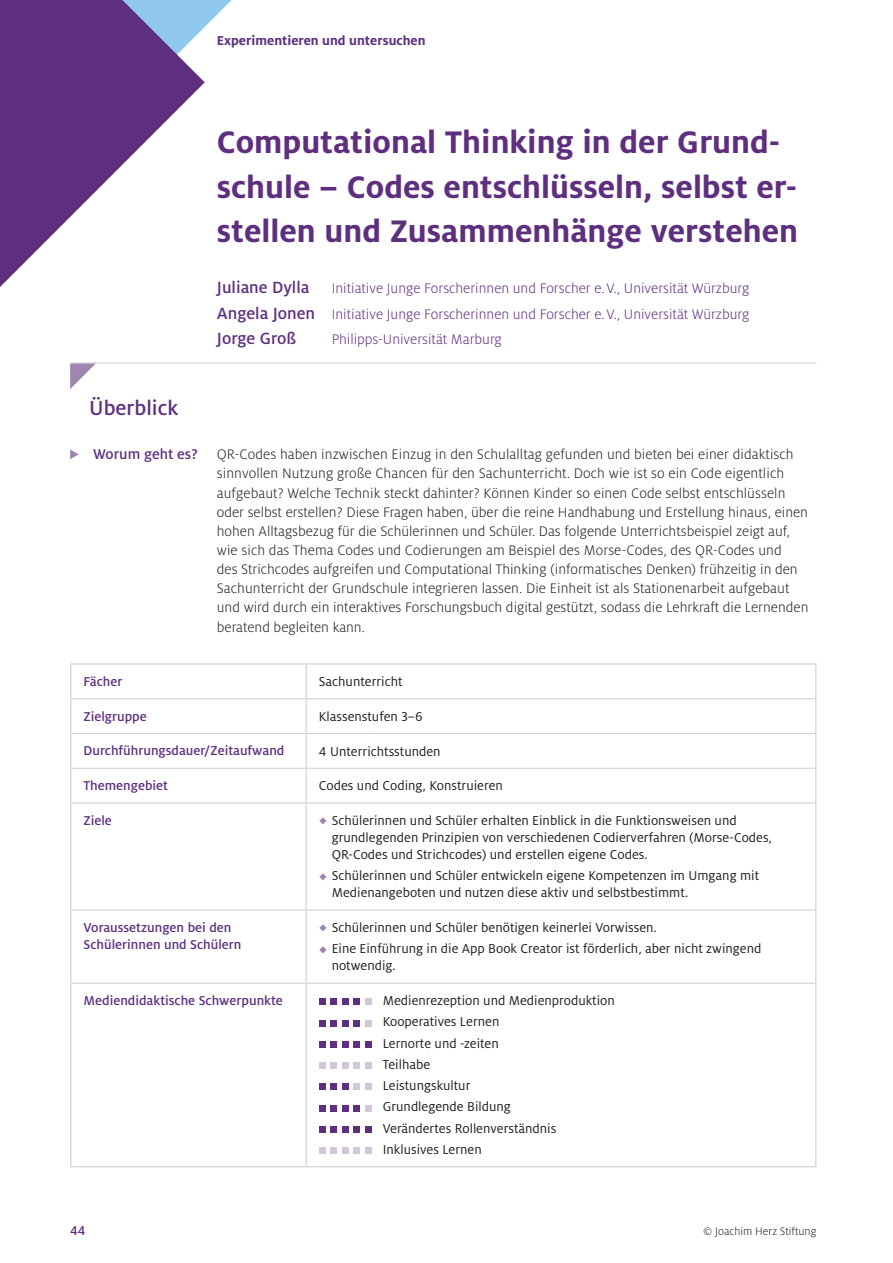
<style>
.page{position:relative;width:893px;height:1263px;background:#fff}
.page>*{position:absolute;margin:0;border:0;box-sizing:border-box;transform-origin:0 0}
.t1{font:700 34.5px/44.7px "Milo OT";color:#5e2f7e}
.t2{font:500 22.5px "Milo OT";color:#5e2f7e}
.t3{font:500 18px "Milo OT";color:#5e2f7e}
.t4{font:500 15.75px "Milo OT";color:#5e2f7e}
.t5{font:300 15.3px/19.2px "Milo OT";letter-spacing:.005em;color:#231f20}
.t6{font:300 15.3px/25.5px "Milo OT";color:#5e2f7e}
.t7{font:14.25px/21.3px "Milo OT";color:#231f20}
.t8{font:500 14.25px/17px "Milo OT";color:#5e2f7e}
.t9{font:700 14.25px "Milo OT";color:#5e2f7e}
.t10{font:300 12px "Milo OT";color:#231f20}
.s1{font-weight:500;font-size:18px}
</style>
<div class="page">
<svg style="left:205px;top:0;width:27px;height:27px"></svg>
<svg style="left:0;top:0;width:205px;height:287px;fill:#5e2f7e"></svg>
<svg style="left:70px;top:449px;width:9px;height:10px"></svg>
<hr style="left:70px;top:362px;width:746px;height:2px;background:#d1d3d4">
<svg style="left:70px;top:364px;width:25px;height:25px"></svg>
<svg style="left:71px;top:665px;width:744px;height:501px"></svg>
<hr style="left:70px;top:663px;width:236px;height:2px;background:#d1d3d4">
<hr style="left:306px;top:663px;width:64px;height:2px;background:#d1d3d4">
<hr style="left:370px;top:663px;width:446px;height:2px;background:#d1d3d4">
<hr style="left:70px;top:698px;width:236px;height:1px;background:#d1d3d4">
<hr style="left:306px;top:698px;width:64px;height:1px;background:#d1d3d4">
<hr style="left:370px;top:698px;width:446px;height:1px;background:#d1d3d4">
<hr style="left:70px;top:733px;width:236px;height:1px;background:#d1d3d4">
<hr style="left:306px;top:733px;width:64px;height:1px;background:#d1d3d4">
<hr style="left:370px;top:733px;width:446px;height:1px;background:#d1d3d4">
<hr style="left:70px;top:768px;width:236px;height:1px;background:#d1d3d4">
<hr style="left:306px;top:768px;width:64px;height:1px;background:#d1d3d4">
<hr style="left:370px;top:768px;width:446px;height:1px;background:#d1d3d4">
<hr style="left:70px;top:802px;width:236px;height:2px;background:#d1d3d4">
<hr style="left:306px;top:802px;width:64px;height:2px;background:#d1d3d4">
<hr style="left:370px;top:802px;width:446px;height:2px;background:#d1d3d4">
<hr style="left:70px;top:909px;width:236px;height:2px;background:#d1d3d4">
<hr style="left:306px;top:909px;width:64px;height:2px;background:#d1d3d4">
<hr style="left:370px;top:909px;width:446px;height:2px;background:#d1d3d4">
<hr style="left:815px;top:665px;width:1px;height:33px;background:#d1d3d4">
<hr style="left:815px;top:699px;width:1px;height:34px;background:#d1d3d4">
<hr style="left:815px;top:734px;width:1px;height:34px;background:#d1d3d4">
<hr style="left:815px;top:769px;width:1px;height:33px;background:#d1d3d4">
<hr style="left:815px;top:804px;width:1px;height:105px;background:#d1d3d4">
<hr style="left:815px;top:911px;width:1px;height:71px;background:#d1d3d4">
<hr style="left:815px;top:984px;width:1px;height:182px;background:#d1d3d4">
<hr style="left:306px;top:982px;width:64px;height:2px;background:#d1d3d4">
<hr style="left:370px;top:982px;width:446px;height:2px;background:#d1d3d4">
<hr style="left:306px;top:1166px;width:64px;height:1px;background:#d1d3d4">
<hr style="left:370px;top:1166px;width:446px;height:1px;background:#d1d3d4">
<hr style="left:70px;top:665px;width:1px;height:33px;background:#d1d3d4">
<hr style="left:306px;top:665px;width:1px;height:33px;background:#d1d3d4">
<hr style="left:70px;top:699px;width:1px;height:34px;background:#d1d3d4">
<hr style="left:306px;top:699px;width:1px;height:34px;background:#d1d3d4">
<hr style="left:70px;top:734px;width:1px;height:34px;background:#d1d3d4">
<hr style="left:306px;top:734px;width:1px;height:34px;background:#d1d3d4">
<hr style="left:70px;top:769px;width:1px;height:33px;background:#d1d3d4">
<hr style="left:306px;top:769px;width:1px;height:33px;background:#d1d3d4">
<hr style="left:70px;top:804px;width:1px;height:105px;background:#d1d3d4">
<hr style="left:306px;top:804px;width:1px;height:105px;background:#d1d3d4">
<hr style="left:70px;top:911px;width:1px;height:71px;background:#d1d3d4">
<hr style="left:306px;top:911px;width:1px;height:71px;background:#d1d3d4">
<hr style="left:70px;top:982px;width:236px;height:2px;background:#d1d3d4">
<hr style="left:70px;top:984px;width:1px;height:182px;background:#d1d3d4">
<hr style="left:306px;top:984px;width:1px;height:182px;background:#d1d3d4">
<hr style="left:70px;top:1166px;width:236px;height:1px;background:#d1d3d4">
<svg style="left:319px;top:999px;width:6px;height:6px"></svg>
<div style="left:330px;top:999px;width:7px;height:6px;background:#5e2f7e"></div>
<div style="left:353px;top:999px;width:7px;height:6px;background:#5e2f7e"></div>
<svg style="left:342px;top:999px;width:6px;height:6px"></svg>
<svg style="left:365px;top:999px;width:6px;height:6px"></svg>
<svg style="left:319px;top:1020px;width:6px;height:6px"></svg>
<div style="left:330px;top:1020px;width:7px;height:6px;background:#5e2f7e"></div>
<div style="left:353px;top:1020px;width:7px;height:6px;background:#5e2f7e"></div>
<svg style="left:342px;top:1020px;width:6px;height:6px"></svg>
<svg style="left:365px;top:1020px;width:6px;height:6px"></svg>
<div style="left:319px;top:1041px;width:6px;height:7px;background:#5e2f7e"></div>
<div style="left:330px;top:1041px;width:7px;height:7px;background:#5e2f7e"></div>
<div style="left:353px;top:1041px;width:7px;height:7px;background:#5e2f7e"></div>
<div style="left:342px;top:1041px;width:6px;height:7px;background:#5e2f7e"></div>
<div style="left:365px;top:1041px;width:6px;height:7px;background:#5e2f7e"></div>
<div style="left:319px;top:1062px;width:6px;height:7px;background:#d2c7da"></div>
<div style="left:330px;top:1062px;width:7px;height:7px;background:#d2c7da"></div>
<div style="left:353px;top:1062px;width:7px;height:7px;background:#d2c7da"></div>
<div style="left:342px;top:1062px;width:6px;height:7px;background:#d2c7da"></div>
<div style="left:365px;top:1062px;width:6px;height:7px;background:#d2c7da"></div>
<svg style="left:319px;top:1084px;width:6px;height:6px"></svg>
<div style="left:330px;top:1084px;width:7px;height:6px;background:#5e2f7e"></div>
<div style="left:353px;top:1084px;width:7px;height:6px;background:#d2c7da"></div>
<svg style="left:342px;top:1084px;width:6px;height:6px"></svg>
<svg style="left:365px;top:1084px;width:6px;height:6px"></svg>
<svg style="left:319px;top:1105px;width:6px;height:6px"></svg>
<div style="left:330px;top:1105px;width:7px;height:6px;background:#5e2f7e"></div>
<div style="left:353px;top:1105px;width:7px;height:6px;background:#5e2f7e"></div>
<svg style="left:342px;top:1105px;width:6px;height:6px"></svg>
<svg style="left:365px;top:1105px;width:6px;height:6px"></svg>
<div style="left:319px;top:1126px;width:6px;height:7px;background:#5e2f7e"></div>
<div style="left:330px;top:1126px;width:7px;height:7px;background:#5e2f7e"></div>
<div style="left:353px;top:1126px;width:7px;height:7px;background:#5e2f7e"></div>
<div style="left:342px;top:1126px;width:6px;height:7px;background:#5e2f7e"></div>
<div style="left:365px;top:1126px;width:6px;height:7px;background:#5e2f7e"></div>
<div style="left:319px;top:1147px;width:6px;height:7px;background:#d2c7da"></div>
<div style="left:330px;top:1147px;width:7px;height:7px;background:#d2c7da"></div>
<div style="left:353px;top:1147px;width:7px;height:7px;background:#d2c7da"></div>
<div style="left:342px;top:1147px;width:6px;height:7px;background:#d2c7da"></div>
<div style="left:365px;top:1147px;width:6px;height:7px;background:#d2c7da"></div>
<svg style="left:320px;top:817px;width:16px;height:8px"></svg>
<svg style="left:320px;top:873px;width:16px;height:7px"></svg>
<svg style="left:320px;top:924px;width:16px;height:8px"></svg>
<svg style="left:320px;top:946px;width:16px;height:7px"></svg>
<p class="t9" style="left:217px;top:32px;width:210px">Experimentieren und untersuchen</p>
<h1 class="t1" style="left:217px;top:120px;width:583px">Computational Thinking in der Grund&shy;schule – Codes entschlüsseln, selbst er&shy;stellen und Zusammenhänge verstehen</h1>
<p class="t6" style="left:217px;top:276px;width:534px"><span class="s1">Juliane Dylla</span> Initiative Junge Forscherinnen und Forscher e.V., Universität Würzburg<br><span class="s1">Angela Jonen</span> Initiative Junge Forscherinnen und Forscher e.V., Universität Würzburg</p>
<p class="t3" style="left:217px;top:329px;width:81px">Jorge Groß</p>
<p class="t6" style="left:332px;top:327px;width:172px">Philipps-Universität Marburg</p>
<h2 class="t2" style="left:89px;top:395px;width:90px">Überblick</h2>
<p class="t4" style="left:93px;top:446px;width:106px">Worum geht es?</p>
<p class="t5" style="left:217px;top:445px;width:593px">QR-Codes haben inzwischen Einzug in den Schulalltag gefunden und bieten bei einer didaktisch sinnvollen Nutzung große Chancen für den Sachunterricht. Doch wie ist so ein Code eigentlich aufgebaut? Welche Technik steckt dahinter? Können Kinder so einen Code selbst entschlüsseln oder selbst erstellen? Diese Fragen haben, über die reine Handhabung und Erstellung hinaus, einen hohen Alltagsbezug für die Schülerinnen und Schüler. Das folgende Unterrichtsbeispiel zeigt auf, wie sich das Thema Codes und Codierungen am Beispiel des Morse-Codes, des QR-Codes und<br>des Strichcodes aufgreifen und Computational Thinking (informatisches Denken) frühzeitig in den Sachunterricht der Grundschule integrieren lassen. Die Einheit ist als Stationenarbeit aufgebaut und wird durch ein interaktives Forschungsbuch digital gestützt, sodass die Lehrkraft die Lernenden beratend begleiten kann.</p>
<p class="t8" style="left:84px;top:673px;width:40px">Fächer</p>
<p class="t7" style="left:319px;top:671px;width:85px">Sachunterricht</p>
<p class="t8" style="left:84px;top:708px;width:65px">Zielgruppe</p>
<p class="t7" style="left:319px;top:706px;width:105px">Klassenstufen 3–6</p>
<p class="t8" style="left:84px;top:742px;width:202px">Durchführungsdauer/Zeitaufwand</p>
<p class="t7" style="left:319px;top:740px;width:123px">4 Unterrichtsstunden</p>
<p class="t8" style="left:84px;top:777px;width:86px">Themengebiet</p>
<p class="t7" style="left:319px;top:775px;width:185px">Codes und Coding, Konstruieren</p>
<p class="t8" style="left:84px;top:812px;width:30px">Ziele</p>
<p class="t7" style="left:332px;top:812px;width:442px;line-height:17px">Schülerinnen und Schüler erhalten Einblick in die Funktionsweisen und grundlegenden Prinzipien von verschiedenen Codierverfahren (Morse-Codes,<br>QR-Codes und Strichcodes) und erstellen eigene Codes.</p>
<p class="t7" style="left:332px;top:867px;width:429px;line-height:17px">Schülerinnen und Schüler entwickeln eigene Kompetenzen im Umgang mit<br>Medienangeboten und nutzen diese aktiv und selbstbestimmt.</p>
<p class="t8" style="left:84px;top:919px;width:159px">Voraussetzungen bei den<br>Schülerinnen und Schülern</p>
<p class="t7" style="left:332px;top:917px;width:431px">Schülerinnen und Schüler benötigen keinerlei Vorwissen.<br>Eine Einführung in die App Book Creator ist förderlich, aber nicht zwingend</p>
<p class="t7" style="left:332px;top:955px;width:66px">notwendig.</p>
<p class="t8" style="left:84px;top:992px;width:201px">Mediendidaktische Schwerpunkte</p>
<p class="t7" style="left:383px;top:990px;width:234px">Medienrezeption und Medienproduktion<br>Kooperatives Lernen<br>Lernorte und -zeiten<br>Teilhabe<br>Leistungskultur<br>Grundlegende Bildung<br>Verändertes Rollenverständnis<br>Inklusives Lernen</p>
<p class="t8" style="left:70px;top:1222px;width:17px">44</p>
<p class="t10" style="left:703px;top:1225px;width:115px">© Joachim Herz Stiftung</p>
</div>
